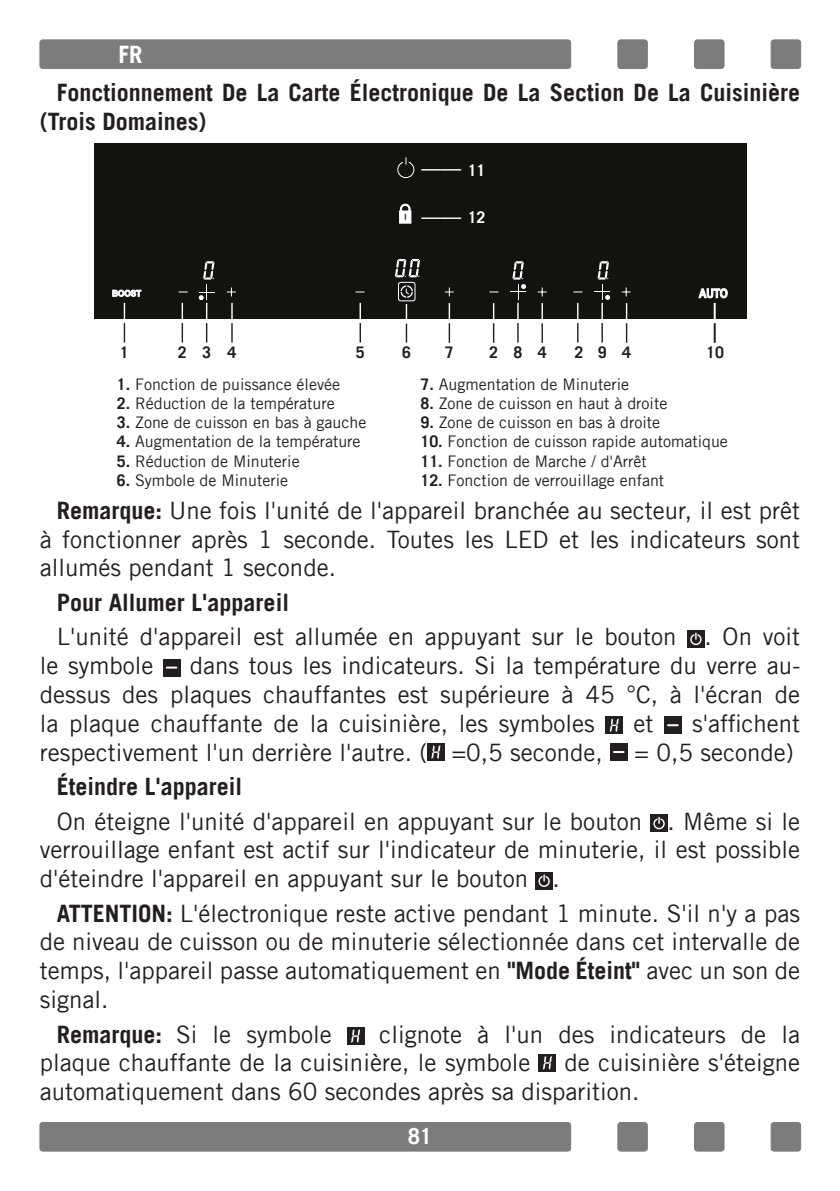
<style>
.page{position:relative;width:840px;height:1191px;background:#fff}
.page>*{position:absolute;margin:0;border:0;box-sizing:border-box;transform-origin:0 0}
.t1{font:24px/28.8px "Trade Gothic";color:#231f20;text-align:justify}
.t2{font:700 24px/28.8px "Trade Gothic";color:#231f20}
.t3{font:700 24px "Trade Gothic";color:#fff}
.t4{font:700 22px "Trade Gothic";color:#fff}
.t5{font:16px "Trade Gothic";color:#231f20}
.t6{font:700 16px "Trade Gothic";color:#231f20}
.t7{font:700 16px "Trade Gothic";color:#fff}
.s1{font-weight:700}
</style>
<div class="page">
<div style="left:40px;top:40px;width:530px;height:28px;background:#7d7c7c;border-radius:3px"></div>
<div style="left:40px;top:40px;width:530px;height:29px;border:1px solid #7d7c7c;border-radius:3px"></div>
<div style="left:770px;top:40px;width:30px;height:28px;background:#7d7c7c;border-radius:3px"></div>
<div style="left:770px;top:40px;width:30px;height:29px;border:1px solid #7d7c7c;border-radius:3px"></div>
<div style="left:617px;top:40px;width:30px;height:28px;background:#7d7c7c;border-radius:3px"></div>
<div style="left:617px;top:40px;width:30px;height:29px;border:1px solid #7d7c7c;border-radius:3px"></div>
<div style="left:694px;top:40px;width:29px;height:28px;background:#7d7c7c;border-radius:3px"></div>
<div style="left:694px;top:40px;width:29px;height:29px;border:1px solid #7d7c7c;border-radius:3px"></div>
<div style="left:40px;top:1122px;width:530px;height:29px;background:#7d7c7c;border-radius:3px"></div>
<div style="left:40px;top:1122px;width:530px;height:29px;border:1px solid #7d7c7c;border-radius:3px"></div>
<div style="left:770px;top:1122px;width:30px;height:29px;background:#7d7c7c;border-radius:3px"></div>
<div style="left:770px;top:1122px;width:30px;height:29px;border:1px solid #7d7c7c;border-radius:3px"></div>
<div style="left:617px;top:1122px;width:30px;height:29px;background:#7d7c7c;border-radius:3px"></div>
<div style="left:617px;top:1122px;width:30px;height:29px;border:1px solid #7d7c7c;border-radius:3px"></div>
<div style="left:694px;top:1122px;width:29px;height:29px;background:#7d7c7c;border-radius:3px"></div>
<div style="left:694px;top:1122px;width:29px;height:29px;border:1px solid #7d7c7c;border-radius:3px"></div>
<div style="left:687px;top:630px;width:17px;height:17px;background:#231f20"></div>
<svg style="left:690px;top:633px;width:12px;height:13px"></svg>
<div style="left:163px;top:659px;width:17px;height:17px;background:#231f20"></div>
<svg style="left:167px;top:666px;width:9px;height:2px"></svg>
<div style="left:605px;top:716px;width:17px;height:17px;background:#231f20"></div>
<svg style="left:609px;top:718px;width:9px;height:14px"></svg>
<div style="left:664px;top:716px;width:17px;height:17px;background:#231f20"></div>
<svg style="left:667px;top:724px;width:10px;height:2px"></svg>
<div style="left:427px;top:743px;width:17px;height:17px;background:#231f20"></div>
<svg style="left:431px;top:745px;width:9px;height:13px"></svg>
<div style="left:610px;top:743px;width:17px;height:17px;background:#231f20"></div>
<svg style="left:613px;top:751px;width:10px;height:2px"></svg>
<div style="left:650px;top:814px;width:17px;height:17px;background:#231f20"></div>
<svg style="left:653px;top:817px;width:12px;height:13px"></svg>
<div style="left:535px;top:872px;width:17px;height:17px;background:#231f20"></div>
<svg style="left:538px;top:875px;width:12px;height:12px"></svg>
<div style="left:347px;top:1027px;width:17px;height:17px;background:#231f20"></div>
<svg style="left:351px;top:1029px;width:9px;height:13px"></svg>
<div style="left:538px;top:1054px;width:17px;height:17px;background:#231f20"></div>
<svg style="left:543px;top:1056px;width:8px;height:13px"></svg>
<div style="left:94px;top:143px;width:652px;height:176px;background:#12120f"></div>
<svg style="left:397px;top:158px;width:17px;height:21px"></svg>
<svg style="left:399px;top:204px;width:11px;height:19px"></svg>
<svg style="left:698px;top:289px;width:29px;height:9px"></svg>
<svg style="left:227px;top:287px;width:9px;height:9px"></svg>
<svg style="left:113px;top:290px;width:28px;height:6px"></svg>
<svg style="left:444px;top:287px;width:9px;height:9px"></svg>
<svg style="left:537px;top:287px;width:9px;height:9px"></svg>
<svg style="left:621px;top:287px;width:9px;height:9px"></svg>
<hr style="left:181px;top:303px;width:2px;height:20px;background:#fff">
<svg style="left:181px;top:323px;width:2px;height:19px"></svg>
<svg style="left:231px;top:303px;width:1px;height:39px"></svg>
<hr style="left:359px;top:303px;width:2px;height:20px;background:#fff">
<svg style="left:359px;top:323px;width:2px;height:19px"></svg>
<hr style="left:448px;top:303px;width:2px;height:20px;background:#fff">
<hr style="left:448px;top:323px;width:2px;height:20px;background:#231f20">
<hr style="left:492px;top:303px;width:2px;height:20px;background:#fff">
<hr style="left:492px;top:323px;width:2px;height:20px;background:#231f20">
<svg style="left:541px;top:303px;width:1px;height:40px"></svg>
<hr style="left:576px;top:303px;width:2px;height:20px;background:#fff">
<svg style="left:577px;top:323px;width:1px;height:19px"></svg>
<hr style="left:625px;top:303px;width:2px;height:20px;background:#fff">
<hr style="left:625px;top:323px;width:2px;height:20px;background:#231f20">
<svg style="left:124px;top:303px;width:1px;height:39px"></svg>
<hr style="left:713px;top:303px;width:2px;height:20px;background:#fff">
<hr style="left:713px;top:323px;width:2px;height:20px;background:#231f20">
<svg style="left:421px;top:169px;width:40px;height:1px"></svg>
<hr style="left:440px;top:217px;width:21px;height:2px;background:#fff">
<svg style="left:421px;top:217px;width:19px;height:2px"></svg>
<svg style="left:395px;top:259px;width:25px;height:83px"></svg>
<svg style="left:199px;top:261px;width:15px;height:81px"></svg>
<svg style="left:510px;top:261px;width:15px;height:81px"></svg>
<svg style="left:594px;top:261px;width:15px;height:81px"></svg>
<p class="t3" style="left:118px;top:40px;width:25px">FR</p>
<p class="t2" style="left:40px;top:78px;width:761px;text-indent:17px">Fonctionnement De La Carte Électronique De La Section De La Cuisinière (Trois Domaines)</p>
<p class="t7" style="left:467px;top:160px;width:19px">11</p>
<p class="t7" style="left:467px;top:207px;width:19px">12</p>
<p class="t6" style="left:120px;top:342px;width:10px">1</p>
<p class="t6" style="left:178px;top:342px;width:10px">2</p>
<p class="t6" style="left:227px;top:342px;width:10px">4</p>
<p class="t6" style="left:355px;top:342px;width:10px">5</p>
<p class="t6" style="left:402px;top:342px;width:10px">6</p>
<p class="t6" style="left:444px;top:342px;width:10px">7</p>
<p class="t6" style="left:489px;top:342px;width:10px">2</p>
<p class="t6" style="left:513px;top:342px;width:10px">8</p>
<p class="t6" style="left:537px;top:342px;width:10px">4</p>
<p class="t6" style="left:574px;top:342px;width:10px">2</p>
<p class="t6" style="left:597px;top:342px;width:10px">9</p>
<p class="t6" style="left:621px;top:342px;width:10px">4</p>
<p class="t6" style="left:705px;top:342px;width:19px">10</p>
<p class="t6" style="left:202px;top:342px;width:10px">3</p>
<p class="t5" style="left:117px;top:374px;width:225px"><span class="s1">1.</span> Fonction de puissance élevée</p>
<p class="t5" style="left:117px;top:394px;width:219px"><span class="s1">2.</span> Réduction de la température</p>
<p class="t5" style="left:117px;top:413px;width:251px"><span class="s1">3.</span> Zone de cuisson en bas à gauche</p>
<p class="t5" style="left:117px;top:432px;width:245px"><span class="s1">4.</span> Augmentation de la température</p>
<p class="t5" style="left:117px;top:451px;width:184px"><span class="s1">5.</span> Réduction de Minuterie</p>
<p class="t5" style="left:117px;top:470px;width:173px"><span class="s1">6.</span> Symbole de Minuterie</p>
<p class="t5" style="left:420px;top:374px;width:210px"><span class="s1">7.</span> Augmentation de Minuterie</p>
<p class="t5" style="left:420px;top:394px;width:248px"><span class="s1">8.</span> Zone de cuisson en haut à droite</p>
<p class="t5" style="left:420px;top:413px;width:241px"><span class="s1">9.</span> Zone de cuisson en bas à droite</p>
<p class="t5" style="left:420px;top:432px;width:309px"><span class="s1">10.</span> Fonction de cuisson rapide automatique</p>
<p class="t5" style="left:420px;top:451px;width:228px"><span class="s1">11.</span> Fonction de Marche / d'Arrêt</p>
<p class="t5" style="left:420px;top:470px;width:245px"><span class="s1">12.</span> Fonction de verrouillage enfant</p>
<p class="t1" style="left:40px;top:495px;width:761px;text-indent:17px"><span class="s1">Remarque:</span> Une fois l'unité de l'appareil branchée au secteur, il est prêt à fonctionner après 1 seconde. Toutes les LED et les indicateurs sont allumés pendant 1 seconde.</p>
<p class="t2" style="left:57px;top:587px;width:234px">Pour Allumer L'appareil</p>
<p class="t1" style="left:40px;top:622px;width:761px;text-indent:17px">L'unité d'appareil est allumée en appuyant sur le bouton . On voit le symbole</p>
<p class="t1" style="left:40px;top:651px;width:761px;text-indent:150px">dans tous les indicateurs. Si la température du verre au&shy;dessus des plaques chauffantes est supérieure à 45 °C, à l'écran de la plaque chauffante de la cuisinière, les symboles</p>
<p class="t1" style="left:633px;top:708px;width:21px">et</p>
<p class="t1" style="left:691px;top:708px;width:109px">s'affichent</p>
<p class="t1" style="left:40px;top:737px;width:564px">respectivement l'un derrière l'autre. ( =0,5 seconde,</p>
<p class="t1" style="left:634px;top:737px;width:161px">= 0,5 seconde)</p>
<p class="t2" style="left:57px;top:771px;width:187px">Éteindre L'appareil</p>
<p class="t1" style="left:40px;top:806px;width:761px;text-indent:17px">On éteigne l'unité d'appareil en appuyant sur le bouton . Même si le verrouillage enfant est actif sur l'indicateur de minuterie, il est possible d'éteindre l'appareil en appuyant sur le bouton .</p>
<p class="t1" style="left:40px;top:898px;width:761px;text-indent:17px"><span class="s1">ATTENTION:</span> L'électronique reste active pendant 1 minute. S'il n'y a pas de niveau de cuisson ou de minuterie sélectionnée dans cet intervalle de temps, l'appareil passe automatiquement en <span class="s1">"Mode Éteint"</span> avec un son de signal.</p>
<p class="t1" style="left:57px;top:1019px;width:276px"><span class="s1">Remarque:</span> Si le symbole</p>
<p class="t1" style="left:40px;top:1019px;width:761px;text-indent:339px">clignote à l'un des indicateurs de la plaque chauffante de la cuisinière, le symbole</p>
<p class="t1" style="left:40px;top:1048px;width:761px;text-indent:524px">de cuisinière s'éteigne automatiquement dans 60 secondes après sa disparition.</p>
<p class="t4" style="left:407px;top:1123px;width:26px">81</p>
</div>
